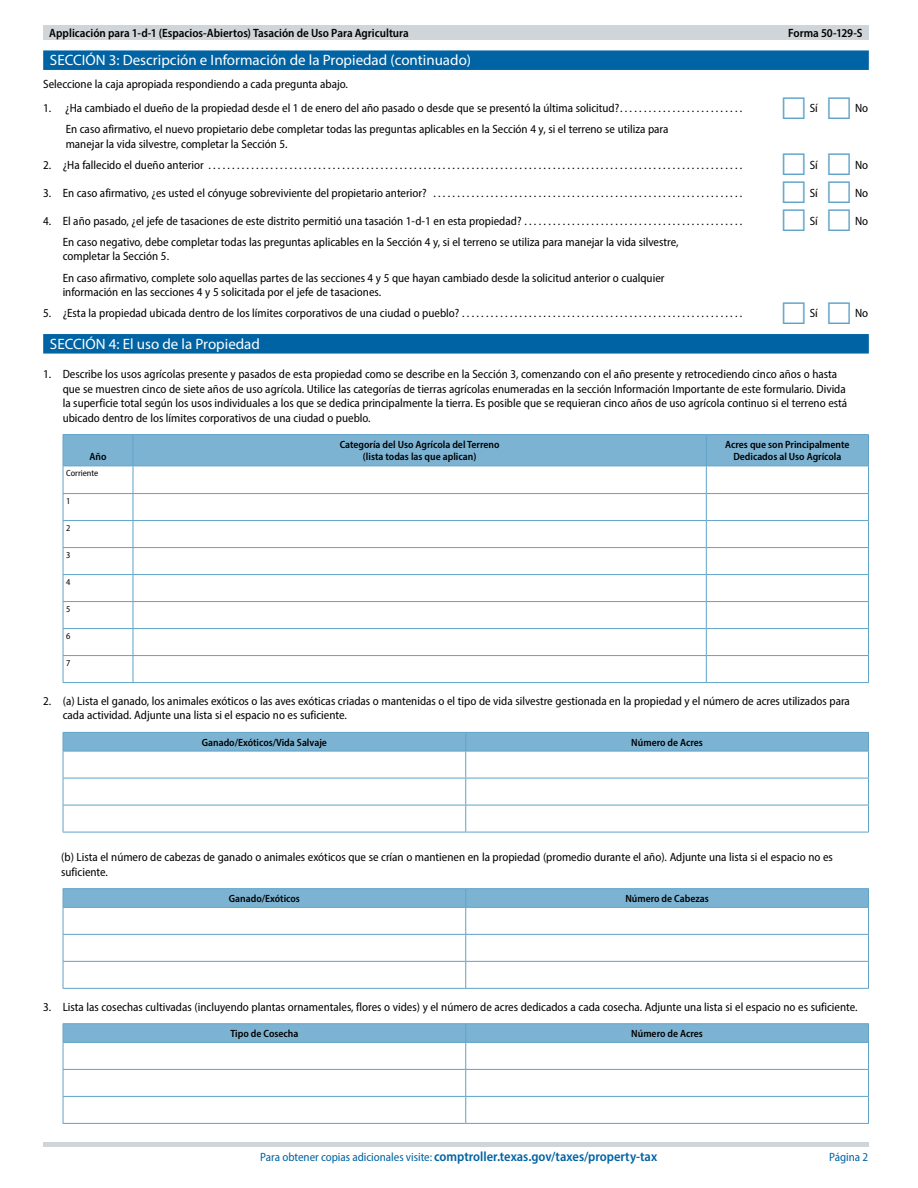
<style>
.page{position:relative;width:918px;height:1188px;background:#fff}
.page>*{position:absolute;margin:0;border:0;box-sizing:border-box;transform-origin:0 0}
.t1{font:15px "Myriad Pro";color:#fff}
.t2{font:600 semi-condensed 13.5px "Myriad Pro";color:#0063a3}
.t3{font:semi-condensed 12px/14.4px "Myriad Pro";color:#000}
.t4{font:600 semi-condensed 12px "Myriad Pro";color:#000}
.t5{font:semi-condensed 12px "Myriad Pro";letter-spacing:-.005em;color:#0063a3}
.t6{font:600 semi-condensed 10.5px/12.6px "Myriad Pro";color:#000;text-align:center}
.t7{font:semi-condensed 9px "Myriad Pro";color:#000}
.s1{font-weight:400;font-size:12px}
</style>
<div class="page">
<div style="left:43px;top:50px;width:826px;height:20px;background:#0063a3"></div>
<div style="left:43px;top:334px;width:826px;height:20px;background:#0063a3"></div>
<svg style="left:63px;top:435px;width:806px;height:247px"></svg>
<hr style="left:63px;top:682px;width:70px;height:1px;background:#5fa3c9">
<hr style="left:133px;top:682px;width:573px;height:1px;background:#5fa3c9">
<hr style="left:706px;top:682px;width:163px;height:1px;background:#5fa3c9">
<hr style="left:63px;top:434px;width:70px;height:1px;background:#5fa3c9">
<hr style="left:63px;top:435px;width:1px;height:31px;background:#5fa3c9">
<hr style="left:133px;top:434px;width:573px;height:1px;background:#5fa3c9">
<hr style="left:706px;top:434px;width:163px;height:1px;background:#5fa3c9">
<hr style="left:868px;top:435px;width:1px;height:31px;background:#5fa3c9">
<hr style="left:63px;top:466px;width:70px;height:1px;background:#5fa3c9">
<hr style="left:133px;top:466px;width:573px;height:1px;background:#5fa3c9">
<hr style="left:706px;top:466px;width:163px;height:1px;background:#5fa3c9">
<hr style="left:63px;top:832px;width:403px;height:1px;background:#5fa3c9">
<hr style="left:466px;top:832px;width:403px;height:1px;background:#5fa3c9">
<svg style="left:63px;top:732px;width:806px;height:100px"></svg>
<hr style="left:63px;top:751px;width:403px;height:1px;background:#5fa3c9">
<hr style="left:466px;top:751px;width:403px;height:1px;background:#5fa3c9">
<hr style="left:63px;top:988px;width:403px;height:1px;background:#5fa3c9">
<hr style="left:466px;top:988px;width:403px;height:1px;background:#5fa3c9">
<hr style="left:63px;top:888px;width:403px;height:1px;background:#5fa3c9">
<hr style="left:466px;top:888px;width:403px;height:1px;background:#5fa3c9">
<svg style="left:63px;top:889px;width:806px;height:99px"></svg>
<hr style="left:63px;top:907px;width:403px;height:1px;background:#5fa3c9">
<hr style="left:466px;top:907px;width:403px;height:1px;background:#5fa3c9">
<hr style="left:63px;top:1123px;width:403px;height:1px;background:#5fa3c9">
<hr style="left:466px;top:1123px;width:403px;height:1px;background:#5fa3c9">
<hr style="left:63px;top:1023px;width:403px;height:1px;background:#5fa3c9">
<hr style="left:466px;top:1023px;width:403px;height:1px;background:#5fa3c9">
<svg style="left:63px;top:1024px;width:806px;height:99px"></svg>
<hr style="left:63px;top:1042px;width:403px;height:1px;background:#5fa3c9">
<hr style="left:466px;top:1042px;width:403px;height:1px;background:#5fa3c9">
<hr style="left:43px;top:1142px;width:826px;height:4px;background:#d0d5d9">
<div style="left:43px;top:26px;width:826px;height:14px;background:#d0d5d9"></div>
<p class="t4" style="left:49px;top:25px;width:361px">Applicación para 1-d-1 (Espacios-Abiertos) Tasación de Uso Para Agricultura</p>
<p class="t4" style="left:788px;top:25px;width:76px">Forma 50-129-S</p>
<p class="t1" style="left:50px;top:51px;width:423px">SECCIÓN 3: Descripción e Información de la Propiedad (continuado)</p>
<p class="t3" style="left:43px;top:76px;width:306px">Seleccione la caja apropiada respondiendo a cada pregunta abajo.</p>
<p class="t3" style="left:43px;top:101px;width:581px">1. ¿Ha cambiado el dueño de la propiedad desde el 1 de enero del año pasado o desde que se presentó la última solicitud? .........................</p>
<p class="t3" style="left:810px;top:101px;width:10px">Sí</p>
<p class="t3" style="left:855px;top:101px;width:15px">No</p>
<p class="t3" style="left:66px;top:122px;width:604px">En caso afirmativo, el nuevo propietario debe completar todas las preguntas aplicables en la Sección 4 y, si el terreno se utiliza para manejar la vida silvestre, completar la Sección 5.</p>
<p class="t3" style="left:43px;top:157px;width:169px">2. ¿Ha fallecido el dueño anterior ...............................................................................................................</p>
<p class="t3" style="left:810px;top:157px;width:10px">Sí</p>
<p class="t3" style="left:855px;top:157px;width:15px">No</p>
<p class="t3" style="left:43px;top:185px;width:390px">3. En caso afirmativo, ¿es usted el cónyuge sobreviviente del propietario anterior? .................................................................</p>
<p class="t3" style="left:810px;top:185px;width:10px">Sí</p>
<p class="t3" style="left:855px;top:185px;width:15px">No</p>
<p class="t3" style="left:43px;top:213px;width:482px">4. El año pasado, ¿el jefe de tasaciones de este distrito permitió una tasación 1-d-1 en esta propiedad? ..............................................</p>
<p class="t3" style="left:810px;top:213px;width:10px">Sí</p>
<p class="t3" style="left:855px;top:213px;width:15px">No</p>
<p class="t3" style="left:63px;top:235px;width:617px">En caso negativo, debe completar todas las preguntas aplicables en la Sección 4 y, si el terreno se utiliza para manejar la vida silvestre, completar la Sección 5.</p>
<p class="t3" style="left:63px;top:270px;width:603px">En caso afirmativo, complete solo aquellas partes de las secciones 4 y 5 que hayan cambiado desde la solicitud anterior o cualquier información en las secciones 4 y 5 solicitada por el jefe de tasaciones.</p>
<p class="t3" style="left:43px;top:306px;width:420px">5. ¿Esta la propiedad ubicada dentro de los límites corporativos de una ciudad o pueblo? ...........................................................</p>
<p class="t3" style="left:810px;top:306px;width:10px">Sí</p>
<p class="t3" style="left:855px;top:306px;width:15px">No</p>
<p class="t1" style="left:50px;top:335px;width:212px">SECCIÓN 4: El uso de la Propiedad</p>
<p class="t3" style="left:63px;top:367px;width:786px;text-indent:-20px">1. Describe los usos agrícolas presente y pasados de esta propiedad como se describe en la Sección 3, comenzando con el año presente y retrocediendo cinco años o hasta que se muestren cinco de siete años de uso agrícola. Utilice las categorías de tierras agrícolas enumeradas en la sección Información Importante de este formulario. Divida la superficie total según los usos individuales a los que se dedica principalmente la tierra. Es posible que se requieran cinco años de uso agrícola continuo si el terreno está ubicado dentro de los límites corporativos de una ciudad o pueblo.</p>
<p class="t6" style="left:89px;top:450px;width:19px">Año</p>
<p class="t6" style="left:340px;top:438px;width:161px">Categoría del Uso Agrícola del Terreno (lista todas las que aplican)</p>
<p class="t6" style="left:725px;top:438px;width:126px">Acres que son Principalmente<br>Dedicados al Uso Agrícola</p>
<p class="t7" style="left:66px;top:467px;width:34px">Corriente</p>
<p class="t7" style="left:66px;top:495px;width:6px">1</p>
<p class="t7" style="left:66px;top:522px;width:6px">2</p>
<p class="t7" style="left:66px;top:549px;width:6px">3</p>
<p class="t7" style="left:66px;top:576px;width:6px">4</p>
<p class="t7" style="left:66px;top:603px;width:6px">5</p>
<p class="t7" style="left:66px;top:630px;width:6px">6</p>
<p class="t7" style="left:66px;top:657px;width:6px">7</p>
<p class="t3" style="left:63px;top:693px;width:789px;text-indent:-20px">2. (a) Lista el ganado, los animales exóticos o las aves exóticas criadas o mantenidas o el tipo de vida silvestre gestionada en la propiedad y el número de acres utilizados para cada actividad. Adjunte una lista si el espacio no es suficiente.</p>
<p class="t6" style="left:202px;top:736px;width:127px">Ganado/Exóticos/Vida Salvaje</p>
<p class="t6" style="left:631px;top:736px;width:73px">Número de Acres</p>
<p class="t3" style="left:61px;top:850px;width:773px">(b) Lista el número de cabezas de ganado o animales exóticos que se crían o mantienen en la propiedad (promedio durante el año). Adjunte una lista si el espacio no es suficiente.</p>
<p class="t6" style="left:229px;top:892px;width:73px">Ganado/Exóticos</p>
<p class="t6" style="left:625px;top:892px;width:85px">Número de Cabezas</p>
<p class="t3" style="left:43px;top:999px;width:816px">3. Lista las cosechas cultivadas (incluyendo plantas ornamentales, flores o vides) y el número de acres dedicados a cada cosecha. Adjunte una lista si el espacio no es suficiente.</p>
<p class="t6" style="left:230px;top:1027px;width:69px">Tipo de Cosecha</p>
<p class="t6" style="left:631px;top:1027px;width:73px">Número de Acres</p>
<p class="t2" style="left:260px;top:1148px;width:399px"><span class="s1">Para obtener copias adicionales visite:</span> comptroller.texas.gov/taxes/property-tax</p>
<p class="t5" style="left:829px;top:1149px;width:41px">Página 2</p>
</div>
